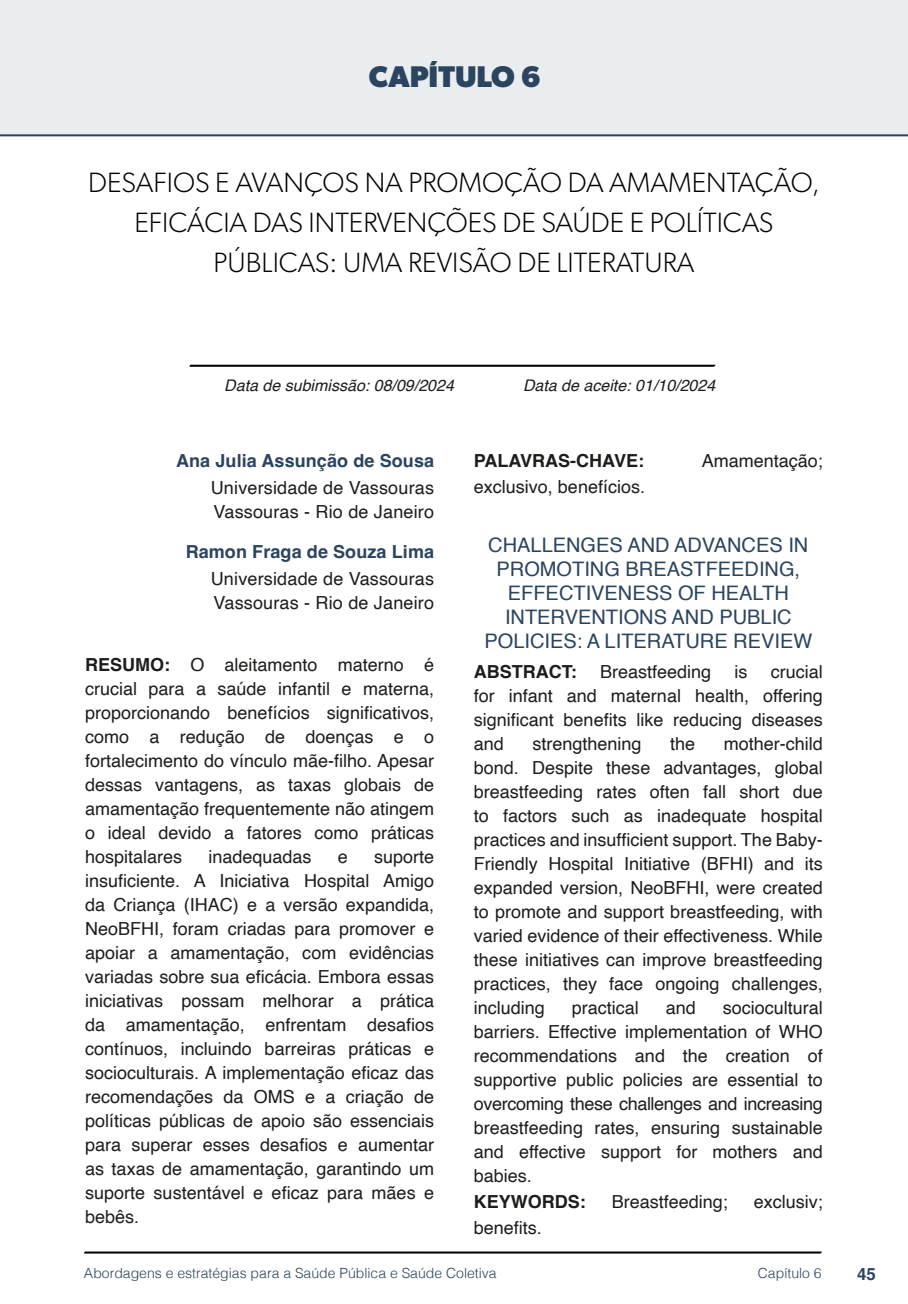
<style>
.page{position:relative;width:908px;height:1304px;background:#fff}
.page>*{position:absolute;margin:0;border:0;box-sizing:border-box;transform-origin:0 0}
.capítulos{font:700 30px "Gibson";color:#2b445f}
.nome_artigos{font:300 28px/40px "Gibson";color:#000;text-align:center}
.título_Inglês{font:20px/24px "Helvetica";color:#2b445f;text-align:center}
.Resumos_e_PC_TXT{font:18px/24px "Helvetica";color:#1d1d1b;text-align:justify}
.info_autores{font:18px "Helvetica";letter-spacing:.01em;color:#1d1d1b}
.nome_autores{font:700 18px "Helvetica";letter-spacing:.005em;color:#2b445f}
.Resumos_e_PC_TXT-2{font:700 18px "Helvetica";color:#1d1d1b}
.t1{font:700 16.8px "Helvetica";color:#2b445f}
.data{font:italic 16px "Helvetica";color:#1d1d1b}
.t2{font:300 14px "Helvetica";color:#2b445f}
.s1{font-weight:700}
</style>
<div class="page">
<svg style="left:84px;top:1251px;width:737px;height:3px;background:#515151"></svg>
<div style="left:0;top:0;width:907px;height:136px;background:#eaedf0"></div>
<svg style="left:189px;top:364px;width:526px;height:3px;background:#4f4f4f"></svg>
<div style="left:44px;top:72px;width:68px;height:61px;background:#eaedf0"></div>
<p class="capítulos" style="left:369px;top:58px;width:173px">CAPÍTULO 6</p>
<p class="nome_artigos" style="left:88px;top:163px;width:732px">DESAFIOS E AVANÇOS NA PROMOÇÃO DA AMAMENTAÇÃO,<br>EFICÁCIA DAS INTERVENÇÕES DE SAÚDE E POLÍTICAS<br>PÚBLICAS: UMA REVISÃO DE LITERATURA</p>
<p class="data" style="left:224px;top:373px;width:231px">Data de subimissão: 08/09/2024</p>
<p class="data" style="left:523px;top:373px;width:194px">Data de aceite: 01/10/2024</p>
<p class="nome_autores" style="left:176px;top:450px;width:259px">Ana Julia Assunção de Sousa</p>
<p class="info_autores" style="left:211px;top:474px;width:225px">Universidade de Vassouras</p>
<p class="info_autores" style="left:213px;top:498px;width:222px">Vassouras - Rio de Janeiro</p>
<p class="nome_autores" style="left:185px;top:540px;width:250px">Ramon Fraga de Souza Lima</p>
<p class="info_autores" style="left:211px;top:565px;width:225px">Universidade de Vassouras</p>
<p class="info_autores" style="left:213px;top:589px;width:222px">Vassouras - Rio de Janeiro</p>
<p class="Resumos_e_PC_TXT" style="left:85px;top:653px;width:350px"><span class="s1">RESUMO:</span> O aleitamento materno é crucial para a saúde infantil e materna, proporcionando benefícios significativos, como a redução de doenças e o fortalecimento do vínculo mãe-filho. Apesar dessas vantagens, as taxas globais de amamentação frequentemente não atingem o ideal devido a fatores como práticas hospitalares</p>
<p class="Resumos_e_PC_TXT" style="left:208px;top:845px;width:105px">inadequadas</p>
<p class="Resumos_e_PC_TXT" style="left:337px;top:845px;width:12px">e</p>
<p class="Resumos_e_PC_TXT" style="left:85px;top:845px;width:350px;text-indent:289px">suporte insuficiente. A Iniciativa Hospital Amigo da Criança (IHAC) e a versão expandida, NeoBFHI, foram criadas para promover e apoiar a amamentação, com evidências variadas sobre sua eficácia. Embora essas iniciativas possam melhorar a prática da amamentação, enfrentam desafios contínuos, incluindo barreiras práticas e socioculturais. A implementação eficaz das recomendações da OMS e a criação de políticas públicas de apoio são essenciais para superar esses desafios e aumentar as taxas de amamentação, garantindo um suporte sustentável e eficaz para mães e bebês.</p>
<p class="Resumos_e_PC_TXT-2" style="left:473px;top:450px;width:172px">PALAVRAS-CHAVE:</p>
<p class="Resumos_e_PC_TXT" style="left:701px;top:449px;width:123px">Amamentação;</p>
<p class="Resumos_e_PC_TXT" style="left:473px;top:475px;width:173px">exclusivo, benefícios.</p>
<p class="título_Inglês" style="left:484px;top:534px;width:329px">CHALLENGES AND ADVANCES IN<br>PROMOTING BREASTFEEDING,<br>EFFECTIVENESS OF HEALTH<br>INTERVENTIONS AND PUBLIC<br>POLICIES: A LITERATURE REVIEW</p>
<p class="Resumos_e_PC_TXT-2" style="left:473px;top:660px;width:104px">ABSTRACT:</p>
<p class="Resumos_e_PC_TXT" style="left:600px;top:660px;width:113px">Breastfeeding</p>
<p class="Resumos_e_PC_TXT" style="left:734px;top:660px;width:14px">is</p>
<p class="Resumos_e_PC_TXT" style="left:473px;top:660px;width:350px;text-indent:297px">crucial for infant and maternal health, offering significant benefits like reducing diseases and</p>
<p class="Resumos_e_PC_TXT" style="left:473px;top:732px;width:350px;text-indent:250px">mother-child bond. Despite these advantages, global breastfeeding rates often fall short due to factors such as inadequate hospital practices and insufficient support. The Baby-Friendly Hospital Initiative (BFHI) and its expanded version, NeoBFHI, were created to promote and support breastfeeding, with varied evidence of their effectiveness. While these initiatives can improve breastfeeding practices, they face ongoing challenges, including</p>
<p class="Resumos_e_PC_TXT" style="left:532px;top:732px;width:111px">strengthening</p>
<p class="Resumos_e_PC_TXT" style="left:669px;top:732px;width:27px">the</p>
<p class="Resumos_e_PC_TXT" style="left:571px;top:996px;width:69px">practical</p>
<p class="Resumos_e_PC_TXT" style="left:665px;top:996px;width:32px">and</p>
<p class="Resumos_e_PC_TXT" style="left:473px;top:996px;width:350px;text-indent:249px">sociocultural barriers. Effective implementation of WHO recommendations and the creation of supportive public policies are essential to overcoming these challenges and increasing breastfeeding rates, ensuring sustainable and effective support for mothers and babies.</p>
<p class="Resumos_e_PC_TXT-2" style="left:473px;top:1190px;width:113px">KEYWORDS:</p>
<p class="Resumos_e_PC_TXT" style="left:611px;top:1190px;width:118px">Breastfeeding;</p>
<p class="Resumos_e_PC_TXT" style="left:753px;top:1190px;width:71px">exclusiv;</p>
<p class="Resumos_e_PC_TXT" style="left:473px;top:1216px;width:70px">benefits.</p>
<p class="t2" style="left:84px;top:1261px;width:414px">Abordagens e estratégias para a Saúde Pública e Saúde Coletiva</p>
<p class="t2" style="left:757px;top:1261px;width:65px">Capítulo 6</p>
<p class="t1" style="left:856px;top:1264px;width:20px">45</p>
</div>
